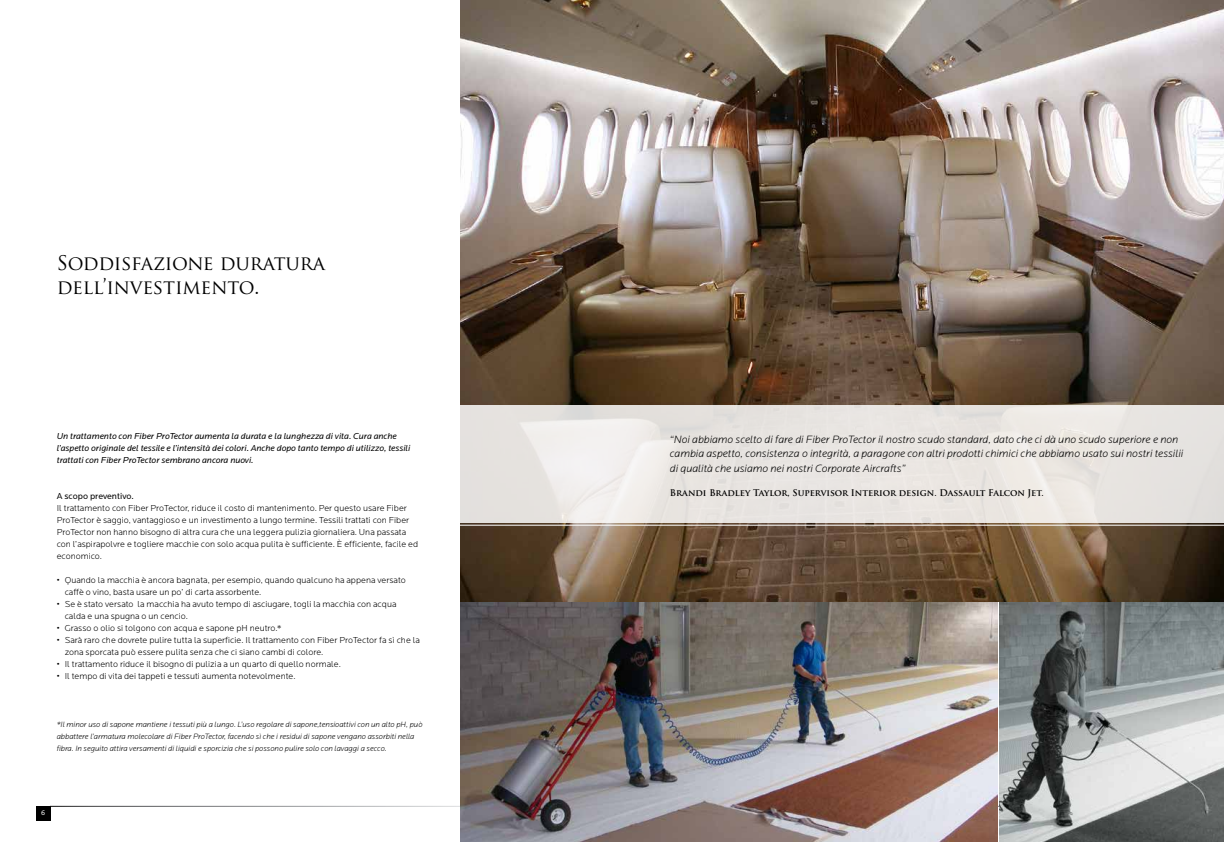
<style>
.page{position:relative;width:1224px;height:842px;background:#fff}
.page>*{position:absolute;margin:0;border:0;box-sizing:border-box;transform-origin:0 0}
.t1{font:19.7px/23.6px "Trajan Pro";letter-spacing:-.01em;color:#000}
.t2{font:italic 300 11px/14px "Locator";color:#000}
.t3{font:300 9px/12px "Locator";color:#000}
.t4{font:italic 9px/12px "Locator";color:#000}
.t5{font:700 9px "Trajan Pro";letter-spacing:-.01em;color:#000}
.t6{font:9px "Locator";color:#000}
.t7{font:italic 300 8px/12px "Locator";color:#000}
.t8{font:7px "Locator";color:#fff}
</style>
<div class="page">
<div style="left:36px;top:806px;width:14px;height:14px;background:#000"></div>
<img style="left:461px;top:0;width:763px;height:601px">
<img style="left:460px;top:603px;width:764px;height:239px">
<svg style="left:460px;top:405px;width:764px;height:118px;background:#e9e5e2"></svg>
<hr style="left:459px;top:525px;width:765px;height:1px;background:#fff">
<h1 class="t1" style="left:57px;top:251px;width:270px">SODDISFAZIONE DURATURA<br>DELL’INVESTIMENTO.</h1>
<p class="t4" style="left:57px;top:430px;width:355px">Un trattamento con Fiber ProTector aumenta la durata e la lunghezza di vita. Cura anche l’aspetto originale del tessile e l’intensità dei colori. Anche dopo tanto tempo di utilizzo, tessili trattati con Fiber ProTector sembrano ancora nuovi.</p>
<p class="t6" style="left:57px;top:491px;width:79px">A scopo preventivo.</p>
<p class="t3" style="left:57px;top:502px;width:363px">Il trattamento con Fiber ProTector, riduce il costo di mantenimento. Per questo usare Fiber ProTector è saggio, vantaggioso e un investimento a lungo termine. Tessili trattati con Fiber ProTector non hanno bisogno di altra cura che una leggera pulizia giornaliera. Una passata con l’aspirapolvre e togliere macchie con solo acqua pulita è sufficiente. È efficiente, facile ed economico.</p>
<p class="t3" style="left:65px;top:574px;width:343px;text-indent:-8px">• Quando la macchia è ancora bagnata, per esempio, quando qualcuno ha appena versato caffè o vino, basta usare un po’ di carta assorbente.</p>
<p class="t3" style="left:65px;top:598px;width:333px;text-indent:-8px">• Se è stato versato la macchia ha avuto tempo di asciugare, togli la macchia con acqua calda e una spugna o un cencio.</p>
<p class="t3" style="left:57px;top:622px;width:226px">• Grasso o olio si tolgono con acqua e sapone pH neutro.*</p>
<p class="t3" style="left:65px;top:634px;width:357px;text-indent:-8px">• Sarà raro che dovrete pulire tutta la superficie. Il trattamento con Fiber ProTector fa sì che la zona sporcata può essere pulita senza che ci siano cambi di colore.</p>
<p class="t3" style="left:57px;top:658px;width:286px">• Il trattamento riduce il bisogno di pulizia a un quarto di quello normale.</p>
<p class="t3" style="left:57px;top:670px;width:240px">• Il tempo di vita dei tappeti e tessuti aumenta notevolmente.</p>
<p class="t7" style="left:57px;top:718px;width:367px">*Il minor uso di sapone mantiene i tessuti più a lungo. L’uso regolare di sapone,tensioattivi con un alto pH, può abbattere l’armatura molecolare di Fiber ProTector, facendo sì che i residui di sapone vengano assorbiti nella fibra. In seguito attira versamenti di liquidi e sporcizia che si possono pulire solo con lavaggi a secco.</p>
<p class="t8" style="left:41px;top:809px;width:6px">6</p>
<p class="t2" style="left:670px;top:433px;width:515px">“Noi abbiamo scelto di fare di Fiber ProTector il nostro scudo standard, dato che ci dà uno scudo superiore e non cambia aspetto, consistenza o integrità, a paragone con altri prodotti chimici che abbiamo usato sui nostri tessilii</p>
<p class="t2" style="left:670px;top:462px;width:237px">di qualità che usiamo nei nostri Corporate Aircrafts”</p>
<p class="t5" style="left:670px;top:487px;width:375px">Brandi Bradley Taylor, Supervisor Interior design. Dassault Falcon Jet.</p>
</div>
